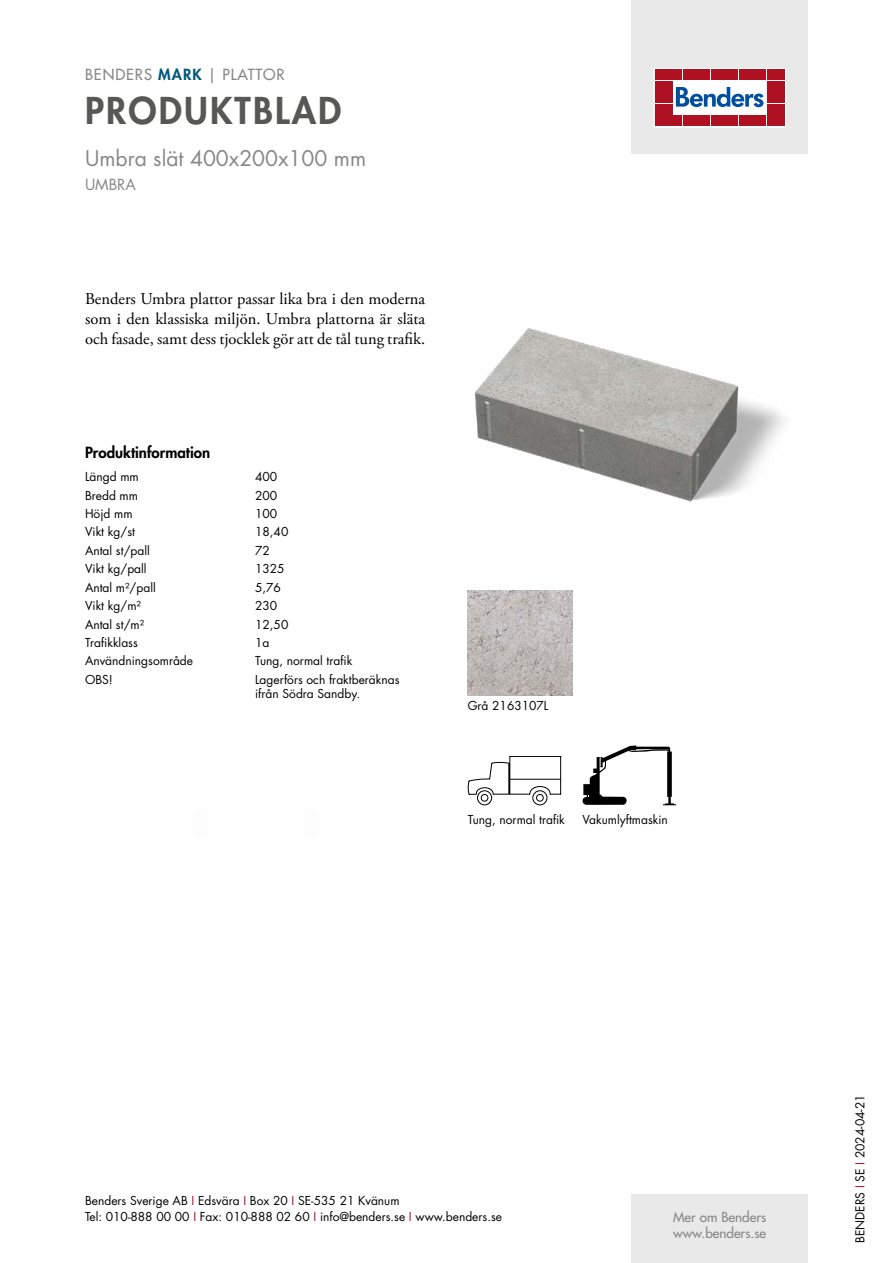
<style>
.page{position:relative;width:893px;height:1263px;background:#fff}
.page>*{position:absolute;margin:0;border:0;box-sizing:border-box;transform-origin:0 0}
.t1{font:800 36px "Futura Std";letter-spacing:.06em;color:#575756}
.t2{font:21px "Futura Std";color:#878787}
.t3{font:16.5px/19.8px "Adobe Garamond Pro";color:#000;text-align:justify}
.t4{font:500 15px "Futura Std";letter-spacing:.06em;color:#878787}
.t5{font:800 15px "Futura Std";color:#000}
.t6{font:15px "Futura Std";color:#878787}
.t7{font:500 13.5px/16.2px "Futura Std";color:#878787}
.t8{font:12px/16.5px "Futura Std";color:#000}
.s1{font-weight:800;color:#00577c}
.s2{color:#ae1122}
</style>
<div class="page">
<div style="left:631px;top:0;width:177px;height:153px;background:#e9e9e9"></div>
<div style="left:631px;top:1195px;width:177px;height:68px;background:#e9e9e9"></div>
<svg style="left:656px;top:70px;width:128px;height:55px;background:#ebc5ca"></svg>
<div style="left:654px;top:68px;width:132px;height:59px;border:1px solid #fff"></div>
<div style="left:655px;top:70px;width:8px;height:10px;background:#ae1122"></div>
<div style="left:664px;top:70px;width:8px;height:10px;background:#ae1122"></div>
<div style="left:655px;top:81px;width:8px;height:10px;background:#ae1122"></div>
<div style="left:664px;top:81px;width:8px;height:10px;background:#ae1122"></div>
<div style="left:655px;top:93px;width:8px;height:10px;background:#ae1122"></div>
<div style="left:664px;top:93px;width:8px;height:10px;background:#ae1122"></div>
<div style="left:655px;top:104px;width:8px;height:11px;background:#ae1122"></div>
<div style="left:664px;top:104px;width:8px;height:11px;background:#ae1122"></div>
<div style="left:655px;top:116px;width:8px;height:10px;background:#ae1122"></div>
<div style="left:664px;top:116px;width:8px;height:10px;background:#ae1122"></div>
<div style="left:674px;top:70px;width:8px;height:10px;background:#ae1122"></div>
<div style="left:683px;top:70px;width:8px;height:10px;background:#ae1122"></div>
<div style="left:692px;top:70px;width:8px;height:10px;background:#ae1122"></div>
<div style="left:702px;top:70px;width:8px;height:10px;background:#ae1122"></div>
<div style="left:711px;top:70px;width:8px;height:10px;background:#ae1122"></div>
<div style="left:720px;top:70px;width:8px;height:10px;background:#ae1122"></div>
<div style="left:730px;top:70px;width:8px;height:10px;background:#ae1122"></div>
<div style="left:739px;top:70px;width:8px;height:10px;background:#ae1122"></div>
<div style="left:748px;top:70px;width:8px;height:10px;background:#ae1122"></div>
<div style="left:758px;top:70px;width:8px;height:10px;background:#ae1122"></div>
<div style="left:674px;top:116px;width:8px;height:10px;background:#ae1122"></div>
<div style="left:683px;top:116px;width:8px;height:10px;background:#ae1122"></div>
<div style="left:692px;top:116px;width:8px;height:10px;background:#ae1122"></div>
<div style="left:702px;top:116px;width:8px;height:10px;background:#ae1122"></div>
<div style="left:711px;top:116px;width:8px;height:10px;background:#ae1122"></div>
<div style="left:720px;top:116px;width:8px;height:10px;background:#ae1122"></div>
<div style="left:730px;top:116px;width:8px;height:10px;background:#ae1122"></div>
<div style="left:739px;top:116px;width:8px;height:10px;background:#ae1122"></div>
<div style="left:748px;top:116px;width:8px;height:10px;background:#ae1122"></div>
<div style="left:758px;top:116px;width:8px;height:10px;background:#ae1122"></div>
<div style="left:767px;top:70px;width:8px;height:10px;background:#ae1122"></div>
<div style="left:776px;top:70px;width:8px;height:10px;background:#ae1122"></div>
<div style="left:767px;top:81px;width:8px;height:10px;background:#ae1122"></div>
<div style="left:776px;top:81px;width:8px;height:10px;background:#ae1122"></div>
<div style="left:767px;top:93px;width:8px;height:10px;background:#ae1122"></div>
<div style="left:776px;top:93px;width:8px;height:10px;background:#ae1122"></div>
<div style="left:767px;top:104px;width:8px;height:11px;background:#ae1122"></div>
<div style="left:776px;top:104px;width:8px;height:11px;background:#ae1122"></div>
<div style="left:767px;top:116px;width:8px;height:10px;background:#ae1122"></div>
<div style="left:776px;top:116px;width:8px;height:10px;background:#ae1122"></div>
<svg style="left:676px;top:87px;width:87px;height:20px;background:#89add2"></svg>
<img style="left:474px;top:328px;width:311px;height:174px">
<img style="left:468px;top:590px;width:105px;height:105px">
<svg style="left:468px;top:756px;width:93px;height:49px"></svg>
<svg style="left:583px;top:745px;width:93px;height:60px"></svg>
<p class="t4" style="left:85px;top:65px;width:201px">BENDERS <span class="s1">MARK</span> | PLATTOR</p>
<h1 class="t1" style="left:85px;top:87px;width:258px">PRODUKTBLAD</h1>
<h2 class="t2" style="left:85px;top:144px;width:283px">Umbra slät 400x200x100 mm</h2>
<p class="t6" style="left:85px;top:175px;width:52px">UMBRA</p>
<h3 class="t3" style="left:85px;top:290px;width:342px">Benders Umbra plattor passar lika bra i den moderna som i den klassiska miljön. Umbra plattorna är släta och fasade, samt dess tjocklek gör att de tål tung trafik.</h3>
<p class="t5" style="left:85px;top:443px;width:127px">Produktinformation</p>
<p class="t8" style="left:85px;top:469px;width:55px">Längd mm</p>
<p class="t8" style="left:255px;top:469px;width:24px">400</p>
<p class="t8" style="left:85px;top:487px;width:55px">Bredd mm</p>
<p class="t8" style="left:255px;top:487px;width:24px">200</p>
<p class="t8" style="left:85px;top:505px;width:49px">Höjd mm</p>
<p class="t8" style="left:255px;top:505px;width:24px">100</p>
<p class="t8" style="left:85px;top:524px;width:51px">Vikt kg/st</p>
<p class="t8" style="left:255px;top:524px;width:35px">18,40</p>
<p class="t8" style="left:85px;top:542px;width:66px">Antal st/pall</p>
<p class="t8" style="left:255px;top:542px;width:16px">72</p>
<p class="t8" style="left:85px;top:561px;width:63px">Vikt kg/pall</p>
<p class="t8" style="left:255px;top:561px;width:31px">1325</p>
<p class="t8" style="left:85px;top:579px;width:72px">Antal m²/pall</p>
<p class="t8" style="left:255px;top:579px;width:27px">5,76</p>
<p class="t8" style="left:85px;top:598px;width:57px">Vikt kg/m²</p>
<p class="t8" style="left:255px;top:598px;width:24px">230</p>
<p class="t8" style="left:85px;top:616px;width:61px">Antal st/m²</p>
<p class="t8" style="left:255px;top:616px;width:35px">12,50</p>
<p class="t8" style="left:85px;top:634px;width:54px">Trafikklass</p>
<p class="t8" style="left:255px;top:634px;width:16px">1a</p>
<p class="t8" style="left:85px;top:653px;width:110px">Användningsområde</p>
<p class="t8" style="left:255px;top:653px;width:99px">Tung, normal trafik</p>
<p class="t8" style="left:85px;top:671px;width:29px">OBS!</p>
<p class="t8" style="left:255px;top:672px;width:146px;line-height:14.4px">Lagerförs och fraktberäknas ifrån Södra Sandby.</p>
<p class="t8" style="left:468px;top:697px;width:82px">Grå 2163107L</p>
<p class="t8" style="left:468px;top:811px;width:99px">Tung, normal trafik</p>
<p class="t8" style="left:583px;top:811px;width:87px">Vakumlyftmaskin</p>
<p class="t8" style="left:85px;top:1192px;width:418px">Benders Sverige AB <span class="s2">I</span> Edsvära <span class="s2">I</span> Box 20 <span class="s2">I</span> SE-535 21 Kvänum<br>Tel: 010-888 00 00 <span class="s2">I</span> Fax: 010-888 02 60 <span class="s2">I</span> info@benders.se <span class="s2">I</span> www.benders.se</p>
<p class="t7" style="left:673px;top:1209px;width:95px">Mer om Benders www.benders.se</p>
<p class="t8" style="left:852px;top:1243px;width:150px;rotate:-90deg">BENDERS <span class="s2">I</span> SE <span class="s2">I</span> 2024-04-21</p>
</div>
